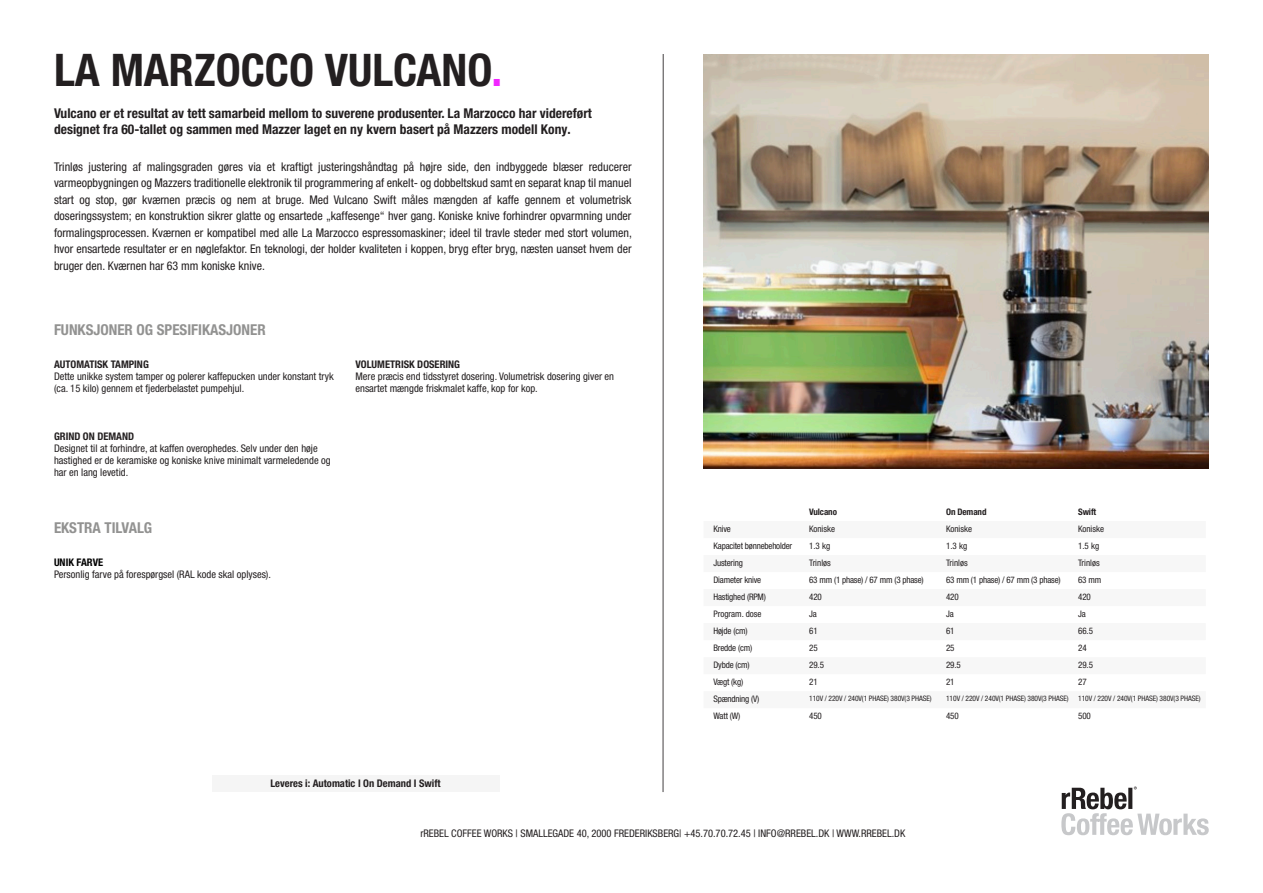
<style>
.page{position:relative;width:1263px;height:893px;background:#fff}
.page>*{position:absolute;margin:0;border:0;box-sizing:border-box;transform-origin:0 0}
.t1{font:700 condensed 45px "Helvetica Neue LT Pro";color:#231f20}
.t2{font:700 condensed 15px "Helvetica Neue LT Pro";color:#929291}
.t3{font:700 condensed 13.5px/16.5px "Helvetica Neue LT Pro";color:#231f20}
.t4{font:condensed 12px/16.5px "Helvetica Neue LT Pro";color:#231f20;text-align:justify}
.t5{font:condensed 10.5px/12px "Helvetica Neue LT Pro";color:#231f20}
.t6{font:700 condensed 10.5px "Helvetica Neue LT Pro";color:#231f20}
.t7{font:700 condensed 10.5px "Helvetica Neue LT Pro";color:#000}
.t8{font:condensed 9px "Helvetica Neue LT Pro";letter-spacing:-.02em;color:#231f20}
.t9{font:condensed 9px "Helvetica Neue LT Pro";color:#231f20}
.t10{font:700 condensed 9px "Helvetica Neue LT Pro";letter-spacing:-.01em;color:#231f20}
.t11{font:condensed 7.5px "Helvetica Neue LT Pro";letter-spacing:-.01em;color:#231f20}
.s1{color:#f126ff}
</style>
<div class="page">
<img style="left:703px;top:54px;width:506px;height:414px">
<hr style="left:663px;top:54px;width:1px;height:738px;background:#231f20">
<div style="left:212px;top:776px;width:287px;height:16px;background:#f5f5f5"></div>
<svg style="left:1062px;top:786px;width:147px;height:49px"></svg>
<p class="t1" style="left:54px;top:43px;width:450px">LA MARZOCCO VULCANO<span class="s1">.</span></p>
<p class="t3" style="left:54px;top:104px;width:539px">Vulcano er et resultat av tett samarbeid mellom to suverene produsenter. La Marzocco har videreført designet fra 60-tallet og sammen med Mazzer laget en ny kvern basert på Mazzers modell Kony.</p>
<p class="t4" style="left:54px;top:158px;width:579px">Trinløs justering af malingsgraden gøres via et kraftigt justeringshåndtag på højre side, den indbyggede blæser reducerer varmeopbygningen og Mazzers traditionelle elektronik til programmering af enkelt- og dobbeltskud samt en separat knap til manuel start og stop, gør kværnen præcis og nem at bruge. Med Vulcano Swift måles mængden af kaffe gennem et volumetrisk doseringssystem; en konstruktion sikrer glatte og ensartede „kaffesenge“ hver gang. Koniske knive forhindrer opvarmning under formalingsprocessen. Kværnen er kompatibel med alle La Marzocco espressomaskiner; ideel til travle steder med stort volumen, hvor ensartede resultater er en nøglefaktor. En teknologi, der holder kvaliteten i koppen, bryg efter bryg, næsten uanset hvem der bruger den. Kværnen har 63 mm koniske knive.</p>
<p class="t2" style="left:54px;top:320px;width:213px">FUNKSJONER OG SPESIFIKASJONER</p>
<p class="t6" style="left:54px;top:357px;width:96px">AUTOMATISK TAMPING</p>
<p class="t5" style="left:54px;top:370px;width:281px">Dette unikke system tamper og polerer kaffepucken under konstant tryk (ca. 15 kilo) gennem et fjederbelastet pumpehjul.</p>
<p class="t6" style="left:54px;top:429px;width:82px">GRIND ON DEMAND</p>
<p class="t5" style="left:54px;top:442px;width:278px">Designet til at forhindre, at kaffen overophedes. Selv under den høje hastighed er de keramiske og koniske knive minimalt varmeledende og har en lang levetid.</p>
<p class="t2" style="left:54px;top:518px;width:100px">EKSTRA TILVALG</p>
<p class="t7" style="left:54px;top:555px;width:51px">UNIK FARVE</p>
<p class="t5" style="left:54px;top:568px;width:219px">Personlig farve på forespørgsel (RAL kode skal oplyses).</p>
<p class="t6" style="left:355px;top:357px;width:106px">VOLUMETRISK DOSERING</p>
<p class="t5" style="left:355px;top:370px;width:260px">Mere præcis end tidsstyret dosering. Volumetrisk dosering giver en ensartet mængde friskmalet kaffe, kop for kop.</p>
<p class="t6" style="left:270px;top:777px;width:172px">Leveres i: Automatic I On Demand I Swift</p>
<p class="t10" style="left:809px;top:506px;width:29px">Vulcano</p>
<p class="t10" style="left:946px;top:506px;width:42px">On Demand</p>
<p class="t10" style="left:1078px;top:506px;width:20px">Swift</p>
<p class="t8" style="left:713px;top:523px;width:19px">Knive</p>
<p class="t9" style="left:809px;top:523px;width:27px">Koniske</p>
<p class="t9" style="left:946px;top:523px;width:27px">Koniske</p>
<p class="t9" style="left:1078px;top:523px;width:27px">Koniske</p>
<p class="t8" style="left:713px;top:540px;width:80px">Kapacitet bønnebeholder</p>
<p class="t8" style="left:809px;top:540px;width:23px">1.3 kg</p>
<p class="t8" style="left:946px;top:540px;width:23px">1.3 kg</p>
<p class="t8" style="left:1078px;top:540px;width:23px">1.5 kg</p>
<p class="t8" style="left:713px;top:557px;width:31px">Justering</p>
<p class="t9" style="left:809px;top:557px;width:23px">Trinløs</p>
<p class="t9" style="left:946px;top:557px;width:23px">Trinløs</p>
<p class="t9" style="left:1078px;top:557px;width:23px">Trinløs</p>
<p class="t8" style="left:713px;top:574px;width:49px">Diameter knive</p>
<p class="t8" style="left:809px;top:574px;width:116px">63 mm (1 phase) / 67 mm (3 phase)</p>
<p class="t8" style="left:946px;top:574px;width:116px">63 mm (1 phase) / 67 mm (3 phase)</p>
<p class="t8" style="left:1078px;top:574px;width:25px">63 mm</p>
<p class="t8" style="left:713px;top:591px;width:54px">Hastighed (RPM)</p>
<p class="t8" style="left:809px;top:591px;width:14px">420</p>
<p class="t8" style="left:946px;top:591px;width:14px">420</p>
<p class="t8" style="left:1078px;top:591px;width:14px">420</p>
<p class="t9" style="left:713px;top:608px;width:50px">Program. dose</p>
<p class="t8" style="left:809px;top:608px;width:9px">Ja</p>
<p class="t8" style="left:946px;top:608px;width:9px">Ja</p>
<p class="t8" style="left:1078px;top:608px;width:9px">Ja</p>
<p class="t8" style="left:713px;top:625px;width:36px">Højde (cm)</p>
<p class="t8" style="left:809px;top:625px;width:10px">61</p>
<p class="t8" style="left:946px;top:625px;width:10px">61</p>
<p class="t8" style="left:1078px;top:625px;width:16px">66.5</p>
<p class="t8" style="left:713px;top:642px;width:40px">Bredde (cm)</p>
<p class="t8" style="left:809px;top:642px;width:10px">25</p>
<p class="t8" style="left:946px;top:642px;width:10px">25</p>
<p class="t8" style="left:1078px;top:642px;width:10px">24</p>
<p class="t8" style="left:713px;top:659px;width:38px">Dybde (cm)</p>
<p class="t8" style="left:809px;top:659px;width:16px">29.5</p>
<p class="t8" style="left:946px;top:659px;width:16px">29.5</p>
<p class="t8" style="left:1078px;top:659px;width:16px">29.5</p>
<p class="t8" style="left:713px;top:676px;width:31px">Vægt (kg)</p>
<p class="t8" style="left:809px;top:676px;width:10px">21</p>
<p class="t8" style="left:946px;top:676px;width:10px">21</p>
<p class="t8" style="left:1078px;top:676px;width:10px">27</p>
<p class="t8" style="left:713px;top:693px;width:47px">Spændning (V)</p>
<p class="t11" style="left:809px;top:694px;width:124px">110V / 220V / 240V(1 PHASE) 380V(3 PHASE)</p>
<p class="t11" style="left:946px;top:694px;width:124px">110V / 220V / 240V(1 PHASE) 380V(3 PHASE)</p>
<p class="t11" style="left:1078px;top:694px;width:124px">110V / 220V / 240V(1 PHASE) 380V(3 PHASE)</p>
<p class="t8" style="left:713px;top:711px;width:28px">Watt (W)</p>
<p class="t8" style="left:809px;top:711px;width:14px">450</p>
<p class="t8" style="left:946px;top:711px;width:14px">450</p>
<p class="t8" style="left:1078px;top:711px;width:14px">500</p>
<p class="t5" style="left:420px;top:827px;width:486px">rREBEL COFFEE WORKS | SMALLEGADE 40, 2000 FREDERIKSBERG| +45.70.70.72.45 | INFO@RREBEL.DK | WWW.RREBEL.DK</p>
</div>
